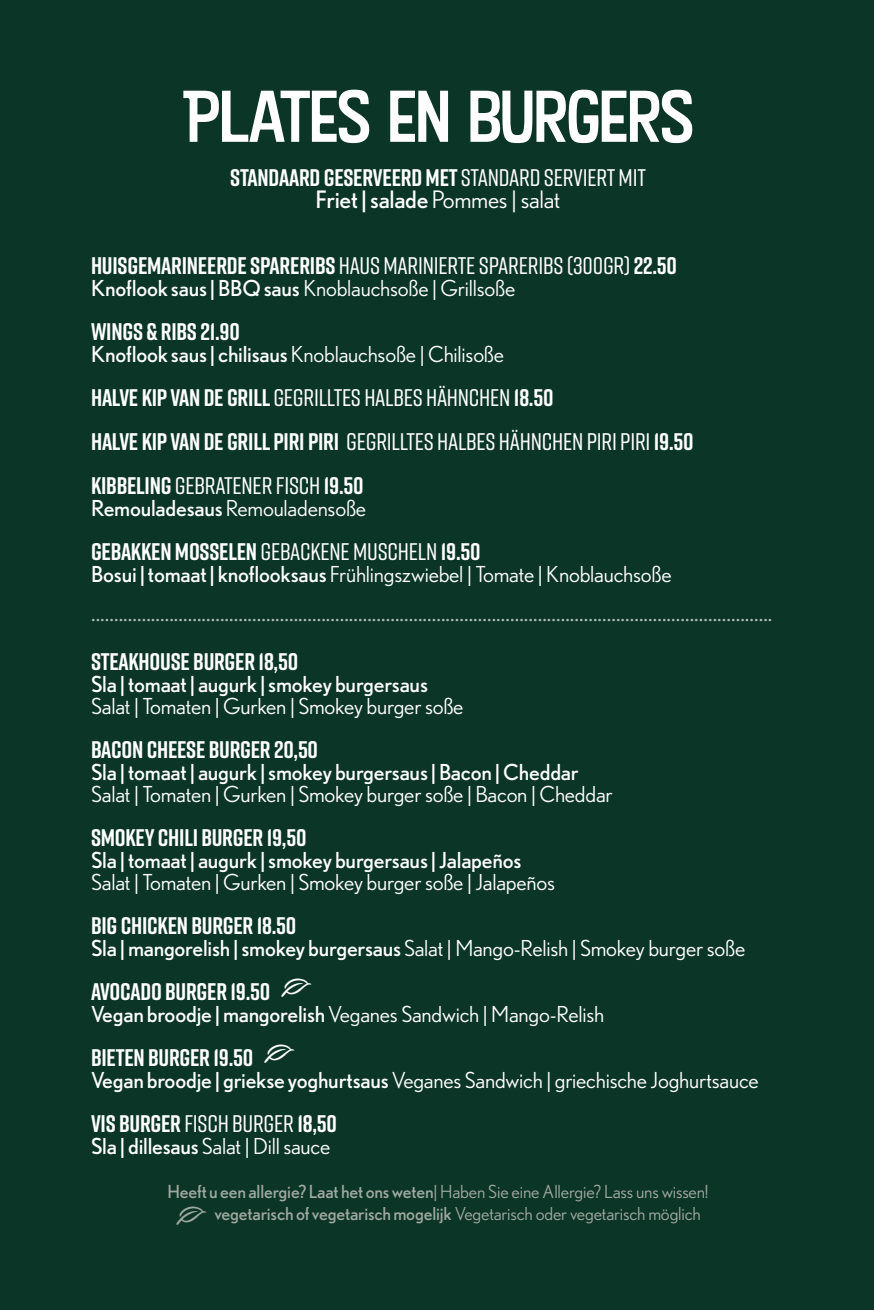
<style>
.page{position:relative;width:874px;height:1310px;background:#fff}
.page>*{position:absolute;margin:0;border:0;box-sizing:border-box;transform-origin:0 0}
.t1{font:70px "Kon Tiki JF Aloha";letter-spacing:-.01em;color:#fff}
.t2{font:46px "Zooja Elementsand Borders";color:#fff}
.t3{font:46px "Zooja Elementsand Borders";color:#a1a8a2}
.t4{font:700 24px "Rift";letter-spacing:-.01em;color:#fff}
.t5{font:500 24px/44px "Rift";letter-spacing:-.01em;color:#fff}
.t6{font:24px "Nobel";letter-spacing:-.01em;color:#fff}
.t7{font:22px "Nobel";letter-spacing:-.01em;color:#fff}
.t8{font:22px "Nobel";letter-spacing:-.01em;color:#fff}
.t9{font:18px "Nobel";letter-spacing:-.01em;color:#a1a8a2}
.s1{font-weight:500}
.s2{font-style:inherit}
.s3{font-weight:700}
.s4{font-family:"Zooja Elementsand Borders";font-weight:400;font-size:46px}
</style>
<div class="page">
<div style="left:0;top:0;width:873px;height:1310px;background:#0b3526"></div>
<h1 class="t1" style="left:182px;top:73px;width:512px">PLATES EN BURGERS</h1>
<p class="t4" style="left:230px;top:160px;width:417px">STANDAARD GESERVEERD MET <span class="s1">STANDARD SERVIERT MIT</span></p>
<p class="t6" style="left:315px;top:185px;width:246px">Friet | salade <span class="s2">Pommes | salat</span></p>
<p class="t4" style="left:91px;top:248px;width:587px">HUISGEMARINEERDE SPARERIBS <span class="s1">HAUS MARINIERTE SPARERIBS (300GR)</span> 22.50</p>
<p class="t7" style="left:91px;top:275px;width:425px"><span class="s2">Knoflook saus | BBQ saus</span> Knoblauchsoße | Grillsoße</p>
<p class="t4" style="left:91px;top:314px;width:150px">WINGS &amp; RIBS 21.90</p>
<p class="t7" style="left:91px;top:341px;width:414px"><span class="s2">Knoflook saus | chilisaus</span> Knoblauchsoße | Chilisoße</p>
<p class="t5" style="left:91px;top:374px;width:603px"><span class="s3">HALVE KIP VAN DE GRILL</span> GEGRILLTES HALBES HÄHNCHEN <span class="s3">18.50<br>HALVE KIP VAN DE GRILL PIRI PIRI</span> GEGRILLTES HALBES HÄHNCHEN PIRI PIRI <span class="s3">19.50<br>KIBBELING</span> GEBRATENER FISCH <span class="s3">19.50</span></p>
<p class="t7" style="left:91px;top:495px;width:276px"><span class="s2">Remouladesaus</span> Remouladensoße</p>
<p class="t4" style="left:91px;top:534px;width:391px">GEBAKKEN MOSSELEN <span class="s1">GEBACKENE MUSCHELN</span> 19.50</p>
<p class="t7" style="left:91px;top:561px;width:581px"><span class="s2">Bosui | tomaat | knoflooksaus</span> Frühlingszwiebel | Tomate | Knoblauchsoße</p>
<h2 class="t2" style="left:91px;top:583px;width:682px">;;;;;;;;;;;;;;;;;;;;;;;;;;;;;;;;;;;;;;;;;;;;;;;;;;;;;;;;;;;;;;;;;;;;;;;;;;;;;;;;;;;;;;;;;;;;;;;;;;;;;;;;;;;;;;;;;;;;;;;;;;;;;;;;;;;;;;;;;;;;;;;;;;;;</h2>
<p class="t4" style="left:91px;top:644px;width:208px">STEAKHOUSE BURGER 18,50</p>
<p class="t8" style="left:91px;top:671px;width:338px">Sla | tomaat | augurk | smokey burgersaus</p>
<p class="t7" style="left:91px;top:693px;width:374px">Salat | Tomaten | Gurken | Smokey burger soße</p>
<p class="t4" style="left:91px;top:732px;width:228px">BACON CHEESE BURGER 20,50</p>
<p class="t8" style="left:91px;top:759px;width:489px">Sla | tomaat | augurk | smokey burgersaus | Bacon | Cheddar</p>
<p class="t7" style="left:91px;top:781px;width:523px">Salat | Tomaten | Gurken | Smokey burger soße | Bacon | Cheddar</p>
<p class="t4" style="left:91px;top:820px;width:217px">SMOKEY CHILI BURGER 19,50</p>
<p class="t8" style="left:91px;top:847px;width:431px">Sla | tomaat | augurk | smokey burgersaus | Jalapeños</p>
<p class="t7" style="left:91px;top:869px;width:465px">Salat | Tomaten | Gurken | Smokey burger soße | Jalapeños</p>
<p class="t4" style="left:91px;top:908px;width:207px">BIG CHICKEN BURGER 18.50</p>
<p class="t7" style="left:91px;top:935px;width:655px"><span class="s2">Sla | mangorelish | smokey burgersaus</span> Salat | Mango-Relish | Smokey burger soße</p>
<p class="t4" style="left:91px;top:974px;width:223px">AVOCADO BURGER 19.50 <span class="s4">q</span></p>
<p class="t7" style="left:91px;top:1001px;width:514px"><span class="s2">Vegan broodje | mangorelish</span> Veganes Sandwich | Mango-Relish</p>
<p class="t4" style="left:91px;top:1040px;width:206px">BIETEN BURGER 19.50 <span class="s4">q</span></p>
<p class="t7" style="left:91px;top:1067px;width:668px"><span class="s2">Vegan broodje | griekse yoghurtsaus</span> Veganes Sandwich | griechische Joghurtsauce</p>
<p class="t4" style="left:91px;top:1106px;width:247px">VIS BURGER <span class="s1">FISCH BURGER</span> 18,50</p>
<p class="t7" style="left:91px;top:1133px;width:241px"><span class="s2">Sla | dillesaus</span> Salat | Dill sauce</p>
<p class="t9" style="left:167px;top:1181px;width:542px"><span class="s2">Heeft u een allergie? Laat het ons weten</span>| Haben Sie eine Allergie? Lass uns wissen!</p>
<h2 class="t3" style="left:175px;top:1185px;width:34px">q</h2>
<p class="t9" style="left:214px;top:1203px;width:487px"><span class="s2">vegetarisch of vegetarisch mogelijk</span> Vegetarisch oder vegetarisch möglich</p>
</div>
